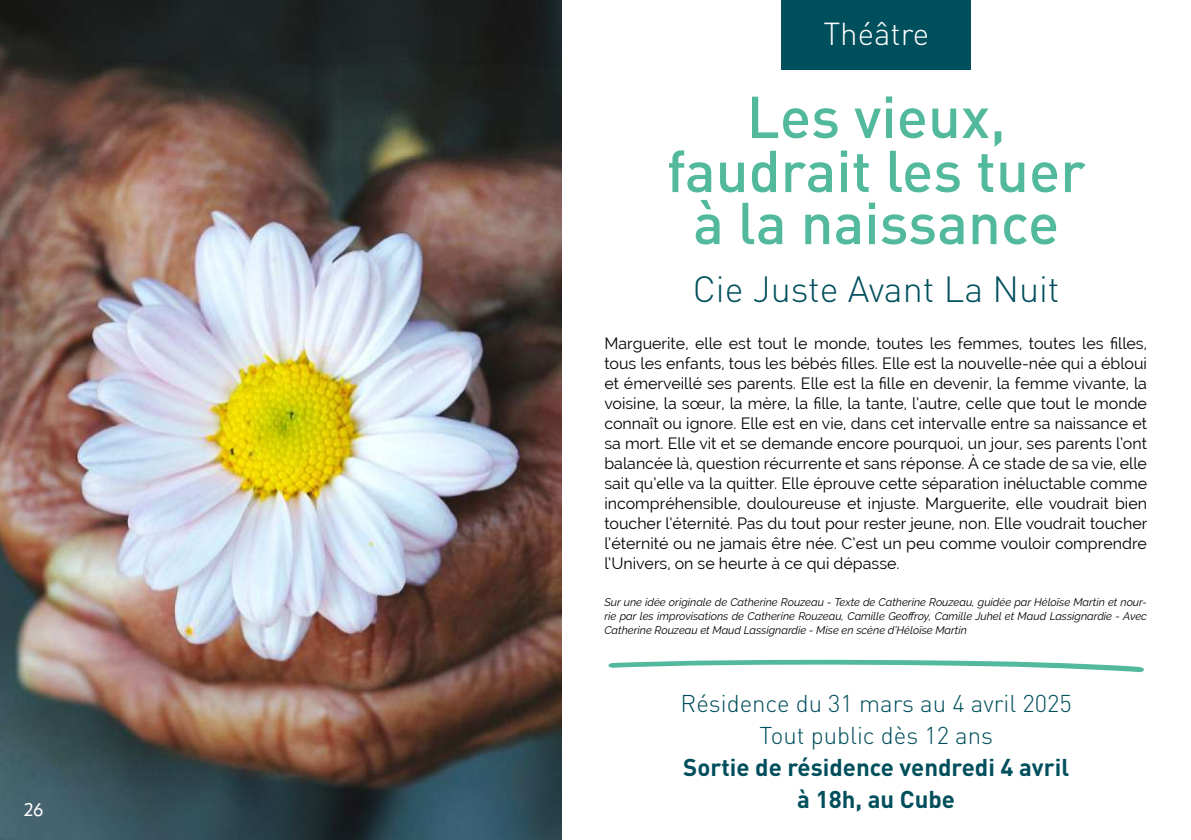
<style>
.page{position:relative;width:1191px;height:840px;background:#fff}
.page>*{position:absolute;margin:0;border:0;box-sizing:border-box;transform-origin:0 0}
.t1{font:500 58px/53px "DIN Pro";color:#53b99d;text-align:center}
.t2{font:300 36px "DIN Pro";color:#004f5c}
.t3{font:300 31.4px "DIN Pro";color:#fff}
.t4{font:300 24px/32px "DIN Pro";color:#004f5c;text-align:center}
.t5{font:700 24px/32px "DIN Pro";color:#004f5c;text-align:center}
.t6{font:18px "Apparat";color:#fff}
.t7{font:16px/20px "Raleway";color:#000;text-align:justify}
.t8{font:italic 11px/14px "Raleway";color:#000;text-align:justify}
</style>
<div class="page">
<img style="left:0;top:0;width:561px;height:839px">
<div style="left:781px;top:0;width:189px;height:69px;background:#004f5c"></div>
<svg style="left:608px;top:659px;width:536px;height:12px"></svg>
<p class="t6" style="left:24px;top:798px;width:21px">26</p>
<h3 class="t3" style="left:823px;top:12px;width:107px">Théâtre</h3>
<h1 class="t1" style="left:667px;top:88px;width:420px">Les vieux, faudrait les tuer à la naissance</h1>
<h2 class="t2" style="left:693px;top:264px;width:368px">Cie Juste Avant La Nuit</h2>
<p class="t7" style="left:604px;top:332px;width:544px">Marguerite, elle est tout le monde, toutes les femmes, toutes les filles, tous les enfants, tous les bébés filles. Elle est la nouvelle-née qui a ébloui et émerveillé ses parents. Elle est la fille en devenir, la femme vivante, la voisine, la sœur, la mère, la fille, la tante, l’autre, celle que tout le monde connaît ou ignore. Elle est en vie, dans cet intervalle entre sa naissance et sa mort. Elle vit et se demande encore pourquoi, un jour, ses parents l’ont balancée là, question récurrente et sans réponse. À ce stade de sa vie, elle sait qu’elle va la quitter. Elle éprouve cette séparation inéluctable comme incompréhensible, douloureuse et injuste. Marguerite, elle voudrait bien toucher l’éternité. Pas du tout pour rester jeune, non. Elle voudrait toucher l’éternité ou ne jamais être née. C’est un peu comme vouloir comprendre l’Univers, on se heurte à ce qui dépasse.</p>
<p class="t8" style="left:604px;top:595px;width:544px">Sur une idée originale de Catherine Rouzeau - Texte de Catherine Rouzeau, guidée par Héloïse Martin et nour&shy;rie par les improvisations de Catherine Rouzeau, Camille Geoffroy, Camille Juhel et Maud Lassignardie - Avec Catherine Rouzeau et Maud Lassignardie - Mise en scène d’Héloïse Martin</p>
<h3 class="t4" style="left:680px;top:685px;width:393px">Résidence du 31 mars au 4 avril 2025<br>Tout public dès 12 ans</h3>
<h3 class="t5" style="left:683px;top:749px;width:387px">Sortie de résidence vendredi 4 avril à 18h, au Cube</h3>
</div>
